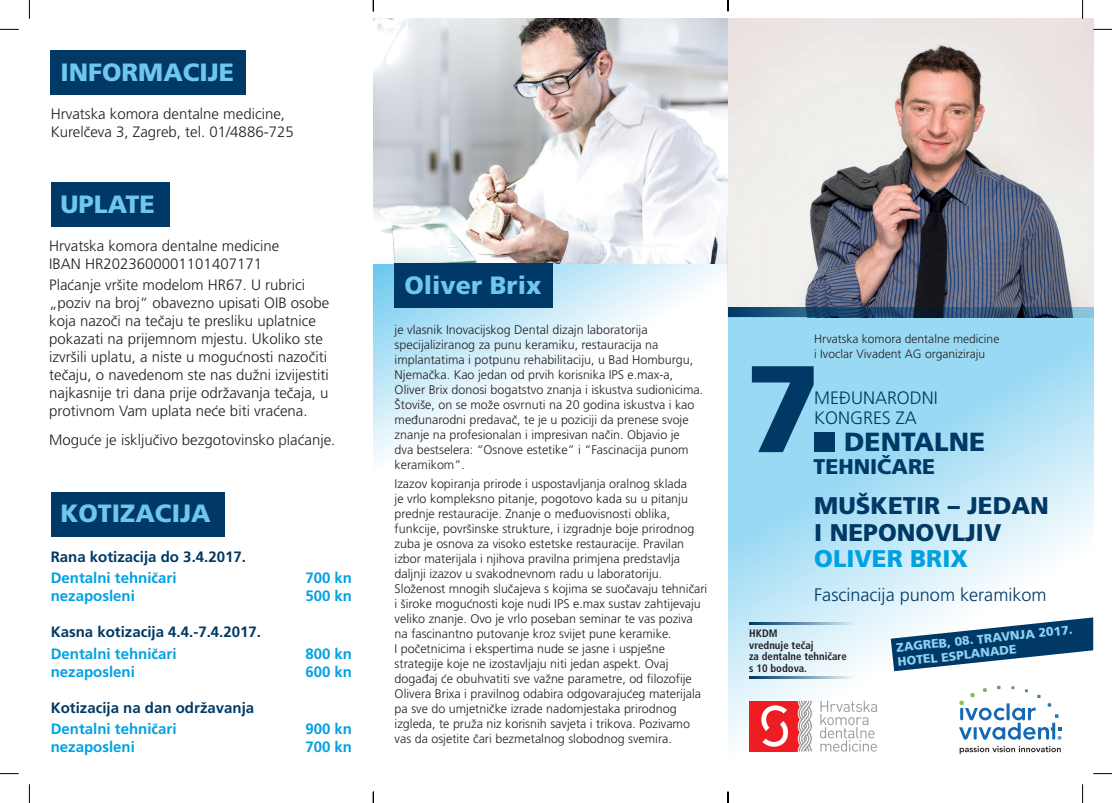
<style>
.page{position:relative;width:1112px;height:803px;background:#fff}
.page>*{position:absolute;margin:0;border:0;box-sizing:border-box;transform-origin:0 0}
.t1{font:900 123px "Frutiger";color:#003965}
.t2{font:900 26.25px "Frutiger";color:#003965}
.t3{font:900 25px "Frutiger";color:#6fc6ef}
.t4{font:900 24.12px/26.5px "Frutiger";color:#003965}
.t5{font:900 24.12px "Frutiger";color:#00a1e3}
.t6{font:900 21.25px "Frutiger";color:#003965}
.t7{font:300 18.12px "Frutiger";color:#003965}
.t8{font:300 18px "Frutiger";color:#003965}
.t9{font:300 15px/18px "Frutiger";color:#231f20}
.t10{font:700 15px "Frutiger";color:#00a1e3}
.t11{font:700 15px "Frutiger";color:#003965}
.t12{font:300 12.5px/15px "Frutiger";color:#231f20}
.t13{font:900 12.38px/14.1px "Frutiger";color:#8ed0f2}
.t14{font:300 12px/14.5px "Frutiger";color:#231f20}
.t15{font:700 condensed 10.75px/11.8px "Frutiger";color:#231f20}
</style>
<div class="page">
<img style="left:727px;top:19px;width:365px;height:288px">
<svg style="left:727px;top:307px;width:365px;height:448px"></svg>
<svg style="left:373px;top:263px;width:354px;height:198px"></svg>
<img style="left:373px;top:19px;width:354px;height:244px">
<div style="left:749px;top:701px;width:50px;height:50px;background:#ee1d23"></div>
<svg style="left:761px;top:705px;width:27px;height:42px"></svg>
<svg style="left:797px;top:700px;width:15px;height:52px"></svg>
<svg style="left:819px;top:701px;width:57px;height:50px"></svg>
<svg style="left:958px;top:686px;width:102px;height:54px"></svg>
<svg style="left:959px;top:746px;width:101px;height:8px"></svg>
<svg style="left:890px;top:617px;width:202px;height:54px"></svg>
<div style="left:394px;top:263px;width:159px;height:45px;background:#003965"></div>
<div style="left:51px;top:492px;width:173px;height:44px;background:#003965"></div>
<div style="left:51px;top:51px;width:195px;height:44px;background:#003965"></div>
<div style="left:51px;top:182px;width:118px;height:45px;background:#003965"></div>
<svg style="left:727px;top:307px;width:234px;height:10px;background:#194368"></svg>
<hr style="left:749px;top:622px;width:105px;height:2px;background:#003965">
<hr style="left:749px;top:676px;width:105px;height:2px;background:#003965">
<svg style="left:0;top:29px;width:19px;height:1px"></svg>
<svg style="left:1092px;top:29px;width:19px;height:1px"></svg>
<svg style="left:0;top:773px;width:19px;height:1px"></svg>
<svg style="left:1093px;top:773px;width:18px;height:1px"></svg>
<svg style="left:29px;top:0;width:1px;height:19px"></svg>
<svg style="left:29px;top:784px;width:1px;height:19px"></svg>
<svg style="left:1081px;top:0;width:2px;height:19px"></svg>
<svg style="left:1082px;top:784px;width:1px;height:19px"></svg>
<svg style="left:372px;top:0;width:2px;height:11px"></svg>
<svg style="left:372px;top:792px;width:2px;height:11px"></svg>
<h3 class="t3" style="left:60px;top:57px;width:175px">INFORMACIJE</h3>
<p class="t9" style="left:51px;top:105px;width:244px">Hrvatska komora dentalne medicine,<br>Kurelčeva 3, Zagreb, tel. 01/4886-725</p>
<h3 class="t3" style="left:60px;top:189px;width:96px">UPLATE</h3>
<p class="t9" style="left:49px;top:237px;width:232px">Hrvatska komora dentalne medicine<br>IBAN HR2023600001101407171</p>
<p class="t9" style="left:49px;top:276px;width:281px">Plaćanje vršite modelom HR67. U rubrici „poziv na broj“ obavezno upisati OIB osobe koja nazoči na tečaju te presliku uplatnice pokazati na prijemnom mjestu. Ukoliko ste izvršili uplatu, a niste u mogućnosti nazočiti tečaju, o navedenom ste nas dužni izvijestiti najkasnije tri dana prije održavanja tečaja, u protivnom Vam uplata neće biti vraćena.</p>
<p class="t9" style="left:49px;top:431px;width:287px">Moguće je isključivo bezgotovinsko plaćanje.</p>
<h3 class="t3" style="left:60px;top:498px;width:152px">KOTIZACIJA</h3>
<p class="t11" style="left:51px;top:548px;width:197px">Rana kotizacija do 3.4.2017.</p>
<p class="t10" style="left:51px;top:569px;width:127px">Dentalni tehničari</p>
<p class="t10" style="left:305px;top:569px;width:48px">700 kn</p>
<p class="t10" style="left:51px;top:587px;width:86px">nezaposleni</p>
<p class="t10" style="left:305px;top:587px;width:48px">500 kn</p>
<p class="t11" style="left:51px;top:623px;width:212px">Kasna kotizacija 4.4.-7.4.2017.</p>
<p class="t10" style="left:51px;top:645px;width:127px">Dentalni tehničari</p>
<p class="t10" style="left:305px;top:645px;width:48px">800 kn</p>
<p class="t10" style="left:51px;top:663px;width:86px">nezaposleni</p>
<p class="t10" style="left:305px;top:663px;width:48px">600 kn</p>
<p class="t11" style="left:51px;top:699px;width:205px">Kotizacija na dan održavanja</p>
<p class="t10" style="left:51px;top:720px;width:127px">Dentalni tehničari</p>
<p class="t10" style="left:305px;top:720px;width:48px">900 kn</p>
<p class="t10" style="left:51px;top:738px;width:86px">nezaposleni</p>
<p class="t10" style="left:305px;top:738px;width:48px">700 kn</p>
<h3 class="t3" style="left:404px;top:270px;width:138px">Oliver Brix</h3>
<p class="t12" style="left:394px;top:323px;width:310px">je vlasnik Inovacijskog Dental dizajn laboratorija specijaliziranog za punu keramiku, restauracija na implantatima i potpunu rehabilitaciju, u Bad Homburgu, Njemačka. Kao jedan od prvih korisnika IPS e.max-a, Oliver Brix donosi bogatstvo znanja i iskustva sudionicima.<br>Štoviše, on se može osvrnuti na 20 godina iskustva i kao međunarodni predavač, te je u poziciji da prenese svoje znanje na profesionalan i impresivan način. Objavio je<br>dva bestselera: “Osnove estetike” i “Fascinacija punom keramikom”.</p>
<p class="t12" style="left:394px;top:476px;width:314px">Izazov kopiranja prirode i uspostavljanja oralnog sklada<br>je vrlo kompleksno pitanje, pogotovo kada su u pitanju prednje restauracije. Znanje o međuovisnosti oblika, funkcije, površinske strukture, i izgradnje boje prirodnog zuba je osnova za visoko estetske restauracije. Pravilan izbor materijala i njihova pravilna primjena predstavlja daljnji izazov u svakodnevnom radu u laboratoriju.<br>Složenost mnogih slučajeva s kojima se suočavaju tehničari i široke mogućnosti koje nudi IPS e.max sustav zahtijevaju veliko znanje. Ovo je vrlo poseban seminar te vas poziva na fascinantno putovanje kroz svijet pune keramike.<br>I početnicima i ekspertima nude se jasne i uspješne strategije koje ne izostavljaju niti jedan aspekt. Ovaj događaj će obuhvatiti sve važne parametre, od filozofije Olivera Brixa i pravilnog odabira odgovarajućeg materijala pa sve do umjetničke izrade nadomjestaka prirodnog izgleda, te pruža niz korisnih savjeta i trikova. Pozivamo vas da osjetite čari bezmetalnog slobodnog svemira.</p>
<p class="t14" style="left:814px;top:332px;width:186px">Hrvatska komora dentalne medicine i Ivoclar Vivadent AG organiziraju</p>
<h1 class="t1" style="left:745px;top:335px;width:99px">7.</h1>
<h3 class="t8" style="left:813px;top:387px;width:125px">MEĐUNARODNI</h3>
<h3 class="t8" style="left:813px;top:407px;width:104px">KONGRES ZA</h3>
<h3 class="t6" style="left:813px;top:454px;width:123px">TEHNIČARE</h3>
<h2 class="t2" style="left:844px;top:426px;width:142px">DENTALNE</h2>
<h3 class="t4" style="left:814px;top:492px;width:236px">MUŠKETIR – JEDAN<br>I NEPONOVLJIV</h3>
<h3 class="t5" style="left:814px;top:544px;width:155px">OLIVER BRIX</h3>
<h3 class="t7" style="left:814px;top:584px;width:234px">Fascinacija punom keramikom</h3>
<p class="t15" style="left:749px;top:627px;width:99px">HKDM<br>vrednuje tečaj<br>za dentalne tehničare s 10 bodova.</p>
<p class="t13" style="left:895px;top:641px;width:178px;rotate:-6deg">ZAGREB, 08. TRAVNJA 2017.<br>HOTEL ESPLANADE</p>
</div>
